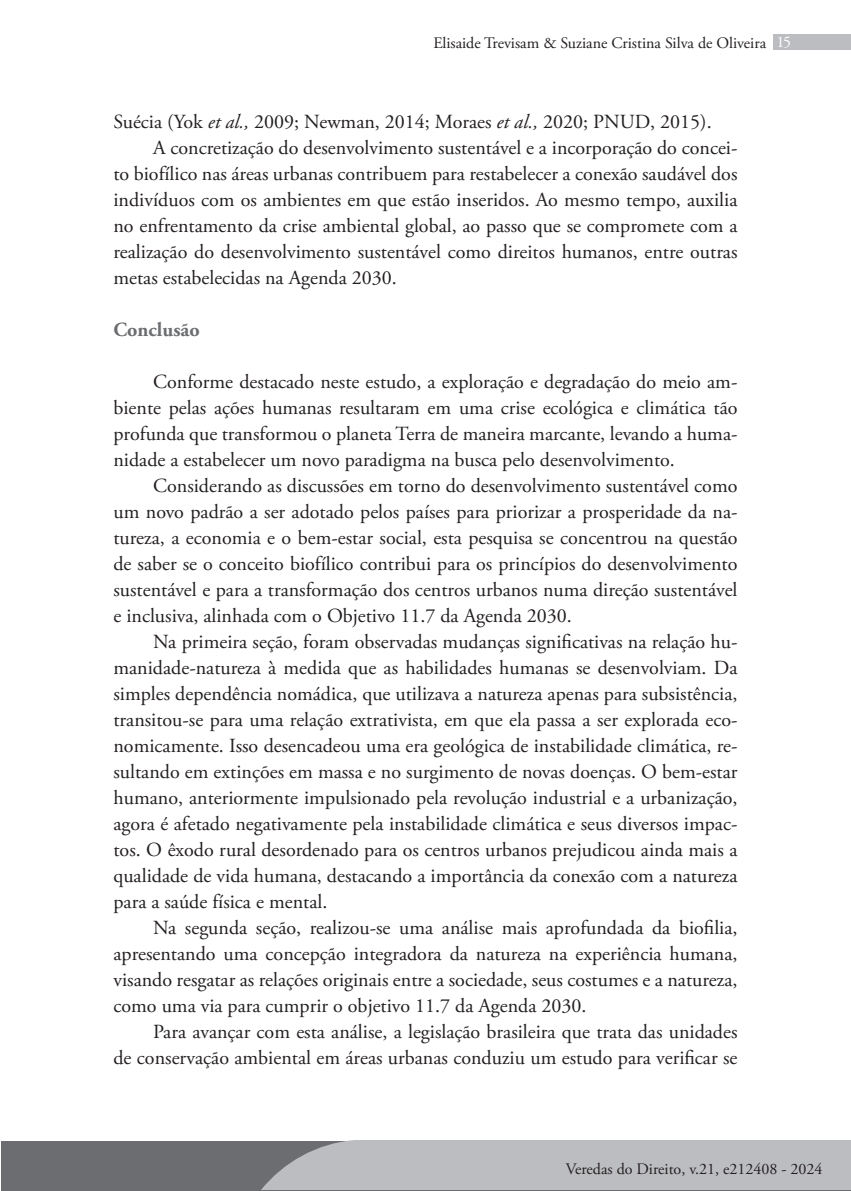
<style>
.page{position:relative;width:851px;height:1191px;background:#fff}
.page>*{position:absolute;margin:0;border:0;box-sizing:border-box;transform-origin:0 0}
.t1{font:20px/26px "Adobe Garamond Pro";color:#231f20;text-align:justify}
.t2{font:700 20px "Adobe Garamond Pro";color:#6c6d70}
.t3{font:16px "Adobe Garamond Pro";color:#231f20}
.s1{color:#fff}
.s2{font-style:italic}
</style>
<div class="page">
<div style="left:1px;top:1141px;width:849px;height:50px;background:#6c6d70"></div>
<hr style="left:0;top:1140px;width:1px;height:50px;background:#6c6d70">
<div style="left:773px;top:34px;width:77px;height:16px;background:#bcbdc0"></div>
<div style="left:261px;top:1140px;width:589px;height:50px;background:#bcbdc0"></div>
<p class="t3" style="left:433px;top:33px;width:359px">Elisaide Trevisam &amp; Suziane Cristina Silva de Oliveira <span class="s1">15</span></p>
<p class="t1" style="left:113px;top:109px;width:599px">Suécia (Yok <span class="s2">et al.,</span> 2009; Newman, 2014; Moraes <span class="s2">et al.,</span> 2020; PNUD, 2015).</p>
<p class="t1" style="left:153px;top:135px;width:585px">A concretização do desenvolvimento sustentável e a incorporação do concei-</p>
<p class="t1" style="left:113px;top:161px;width:625px">to biofílico nas áreas urbanas contribuem para restabelecer a conexão saudável dos</p>
<p class="t1" style="left:113px;top:187px;width:625px">indivíduos com os ambientes em que estão inseridos. Ao mesmo tempo, auxilia</p>
<p class="t1" style="left:113px;top:213px;width:625px">no enfrentamento da crise ambiental global, ao passo que se compromete com a</p>
<p class="t1" style="left:113px;top:239px;width:625px">realização do desenvolvimento sustentável como direitos humanos, entre outras</p>
<p class="t1" style="left:113px;top:265px;width:285px">metas estabelecidas na Agenda 2030.</p>
<p class="t2" style="left:113px;top:318px;width:88px">Conclusão</p>
<p class="t1" style="left:113px;top:369px;width:625px;text-indent:40px">Conforme destacado neste estudo, a exploração e degradação do meio am&shy;biente pelas ações humanas resultaram em uma crise ecológica e climática tão profunda que transformou o planeta Terra de maneira marcante, levando a huma&shy;nidade a estabelecer um novo paradigma na busca pelo desenvolvimento.</p>
<p class="t1" style="left:113px;top:473px;width:625px;text-indent:40px">Considerando as discussões em torno do desenvolvimento sustentável como um novo padrão a ser adotado pelos países para priorizar a prosperidade da na&shy;tureza, a economia e o bem-estar social, esta pesquisa se concentrou na questão de saber se o conceito biofílico contribui para os princípios do desenvolvimento sustentável e para a transformação dos centros urbanos numa direção sustentável e inclusiva, alinhada com o Objetivo 11.7 da Agenda 2030.</p>
<p class="t1" style="left:113px;top:629px;width:625px;text-indent:40px">Na primeira seção, foram observadas mudanças significativas na relação hu&shy;manidade-natureza à medida que as habilidades humanas se desenvolviam. Da simples dependência nomádica, que utilizava a natureza apenas para subsistência, transitou-se para uma relação extrativista, em que ela passa a ser explorada eco&shy;nomicamente. Isso desencadeou uma era geológica de instabilidade climática, re&shy;sultando em extinções em massa e no surgimento de novas doenças. O bem-estar humano, anteriormente impulsionado pela revolução industrial e a urbanização, agora é afetado negativamente pela instabilidade climática e seus diversos impac&shy;tos. O êxodo rural desordenado para os centros urbanos prejudicou ainda mais a qualidade de vida humana, destacando a importância da conexão com a natureza para a saúde física e mental.</p>
<p class="t1" style="left:113px;top:915px;width:625px;text-indent:40px">Na segunda seção, realizou-se uma análise mais aprofundada da biofilia, apresentando uma concepção integradora da natureza na experiência humana, visando resgatar as relações originais entre a sociedade, seus costumes e a natureza, como uma via para cumprir o objetivo 11.7 da Agenda 2030.</p>
<p class="t1" style="left:113px;top:1019px;width:625px;text-align:right">Para avançar com esta análise, a legislação brasileira que trata das unidades<br>de conservação ambiental em áreas urbanas conduziu um estudo para verificar se</p>
<p class="t3" style="left:565px;top:1159px;width:258px">Veredas do Direito, v.21, e212408 - 2024</p>
</div>
